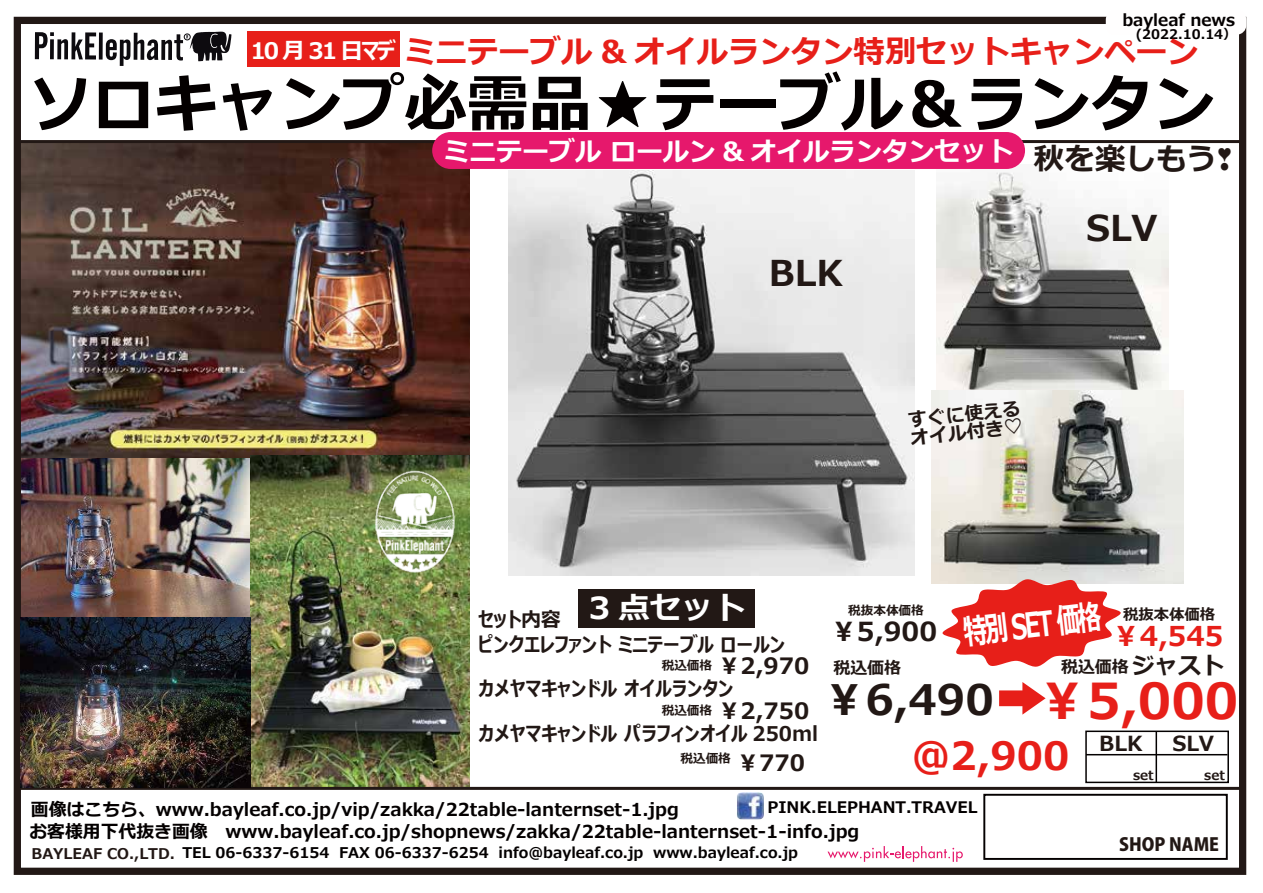
<style>
.page{position:relative;width:1263px;height:893px;background:#fff}
.page>*{position:absolute;margin:0;border:0;box-sizing:border-box;transform-origin:0 0}
.t1{font:700 62.4px "Meiryo";color:#040000}
.t2{font:700 42px "Meiryo";color:#221815}
.t3{font:700 38.85px "Meiryo";color:#e71f19}
.t4{font:700 35.55px "Meiryo UI";color:#221815}
.t5{font:700 34.5px "Meiryo UI";color:#fff;scale:.68 1}
.t6{font:700 31.35px "Meiryo";color:#e71f19}
.t7{font:700 30.6px "Meiryo";color:#221815}
.t8{font:700 30.45px "Meiryo";color:#fff;scale:1.05 1}
.t9{font:700 27.3px "Meiryo";color:#e71f19}
.t10{font:700 26.4px "Meiryo";color:#fff}
.t11{font:700 26.25px "Meiryo";color:#221815}
.t12{font:700 23.25px "Meiryo";color:#221815}
.t13{font:700 22.8px "Meiryo UI";letter-spacing:-.1em;color:#fff}
.t14{font:700 22.5px/45.8px "Meiryo";color:#221815}
.t15{font:700 20.85px "Meiryo UI";color:#221815}
.t16{font:700 20.25px/25.5px "Meiryo UI";color:#221815}
.t17{font:700 18.9px/18px "Meiryo";color:#221815}
.t18{font:700 17.85px/22.4px "Meiryo";color:#040000}
.t19{font:800 17.85px "Koz Go Pr 6 N";color:#221815}
.t20{font:700 16.8px "Meiryo";color:#221815}
.t21{font:700 16.35px "Meiryo";color:#040000}
.t22{font:700 15.9px "Meiryo";color:#040000}
.t23{font:700 15.3px "Meiryo";color:#221815}
.t24{font:700 14.85px "Meiryo";color:#040000}
.t25{font:700 14.85px "Meiryo";color:#221815}
.t26{font:700 13.2px "Meiryo";color:#040000}
.t27{font:700 12.9px "Meiryo";color:#221815}
.t28{font:700 12.6px "Meiryo";color:#221815}
.s1{font-size:22.5px}
.s2{font-size:49.5px;color:#e71f19}
</style>
<div class="page">
<div style="left:578px;top:589px;width:177px;height:38px;background:#221815"></div>
<img style="left:937px;top:165px;width:232px;height:226px">
<img style="left:931px;top:391px;width:252px;height:193px">
<img style="left:509px;top:170px;width:405px;height:406px">
<div style="left:247px;top:31px;width:152px;height:35px;background:#e71f19"></div>
<img style="left:22px;top:458px;width:228px;height:160px">
<img style="left:22px;top:143px;width:447px;height:315px">
<img style="left:250px;top:456px;width:220px;height:330px">
<div style="left:14px;top:17px;width:1232px;height:858px;border:7px solid #221815"></div>
<div style="left:983px;top:794px;width:245px;height:66px;background:#fff;border:2px solid #040000"></div>
<svg style="left:827px;top:846px;width:136px;height:16px"></svg>
<hr style="left:20px;top:787px;width:1222px;height:3px;background:#221815">
<hr style="left:20px;top:140px;width:1222px;height:3px;background:#221815">
<div style="left:1106px;top:10px;width:140px;height:25px;background:#fffefe;border-radius:9px"></div>
<svg style="left:35px;top:32px;width:61px;height:28px"></svg>
<svg style="left:99px;top:33px;width:4px;height:27px"></svg>
<svg style="left:106px;top:32px;width:125px;height:34px"></svg>
<div style="left:184px;top:33px;width:7px;height:7px;border:1px solid #0b090d;border-radius:50%"></div>
<div style="left:1085px;top:731px;width:144px;height:52px;border:2px solid #040000"></div>
<img style="left:737px;top:792px;width:27px;height:27px">
<img style="left:315px;top:428px;width:198px;height:198px">
<img style="left:20px;top:618px;width:230px;height:170px">
<svg style="left:942px;top:579px;width:179px;height:88px"></svg>
<hr style="left:1086px;top:754px;width:141px;height:1px;background:#040000">
<hr style="left:1155px;top:731px;width:2px;height:51px;background:#040000">
<svg style="left:999px;top:682px;width:46px;height:33px"></svg>
<div style="left:432px;top:132px;width:593px;height:37px;background:#e6186c;border-radius:18px"></div>
<p class="t13" style="left:251px;top:34px;width:147px">10 月 31 日マデ</p>
<p class="t21" style="left:1122px;top:9px;width:114px">bayleaf news</p>
<p class="t26" style="left:1136px;top:25px;width:102px">(2022.10.14）</p>
<h3 class="t6" style="left:405px;top:29px;width:795px">ミニテーブル &amp; オイルランタン特別セットキャンペーン</h3>
<h1 class="t1" style="left:30px;top:60px;width:1186px">ソロキャンプ必需品★テーブル＆ランタン</h1>
<h3 class="t10" style="left:443px;top:133px;width:572px">ミニテーブル ロールン &amp; オイルランタンセット</h3>
<h3 class="t4" style="left:769px;top:248px;width:75px">BLK</h3>
<h3 class="t7" style="left:1034px;top:138px;width:200px">秋を楽しもう❣</h3>
<h3 class="t4" style="left:1086px;top:203px;width:73px">SLV</h3>
<p class="t17" style="left:907px;top:413px;width:115px;rotate:-7deg">すぐに使えるオイル付き♡</p>
<h3 class="t8" style="left:589px;top:586px;width:151px">3 点セット</h3>
<p class="t16" style="left:478px;top:607px;width:308px">セット内容<br>ピンクエレファント ミニテーブル ロールン</p>
<p class="t14" style="left:662px;top:644px;width:149px"><sup>税込価格</sup>￥2,970<sup>税込価格</sup>￥2,750</p>
<p class="t28" style="left:680px;top:749px;width:126px">税込価格<span class="s1">￥770</span></p>
<p class="t16" style="left:478px;top:677px;width:256px">カメヤマキャンドル オイルランタン</p>
<p class="t16" style="left:478px;top:722px;width:341px">カメヤマキャンドル パラフィンオイル 250ml</p>
<h3 class="t5" style="left:960px;top:609px;width:205px;rotate:-7deg">特別 SET 価格</h3>
<p class="t28" style="left:848px;top:602px;width:77px">税抜本体価格</p>
<p class="t23" style="left:1123px;top:604px;width:93px">税抜本体価格</p>
<h3 class="t9" style="left:1112px;top:617px;width:112px">￥4,545</h3>
<h3 class="t11" style="left:831px;top:613px;width:108px">￥5,900</h3>
<h2 class="t2" style="left:823px;top:670px;width:417px">￥6,490 <span class="s2">￥5,000</span></h2>
<h3 class="t3" style="left:911px;top:728px;width:159px">@2,900</h3>
<h3 class="t12" style="left:1131px;top:649px;width:95px">ジャスト</h3>
<p class="t20" style="left:833px;top:656px;width:69px">税込価格</p>
<p class="t20" style="left:1061px;top:655px;width:69px">税込価格</p>
<p class="t15" style="left:1099px;top:728px;width:45px">BLK</p>
<p class="t15" style="left:1172px;top:728px;width:43px">SLV</p>
<p class="t27" style="left:1133px;top:766px;width:22px">set</p>
<p class="t27" style="left:1204px;top:766px;width:22px">set</p>
<p class="t18" style="left:29px;top:799px;width:832px">画像はこちら、www.bayleaf.co.jp/vip/zakka/22table-lanternset-1.jpg<br>お客様用下代抜き画像　www.bayleaf.co.jp/shopnews/zakka/22table-lanternset-1-info.jpg</p>
<p class="t24" style="left:182px;top:843px;width:617px">TEL 06-6337-6154 FAX 06-6337-6254 info@bayleaf.co.jp www.bayleaf.co.jp</p>
<p class="t22" style="left:767px;top:795px;width:212px">PINK.ELEPHANT.TRAVEL</p>
<p class="t25" style="left:32px;top:843px;width:145px">BAYLEAF CO.,LTD.</p>
<p class="t19" style="left:1119px;top:834px;width:101px">SHOP NAME</p>
</div>
